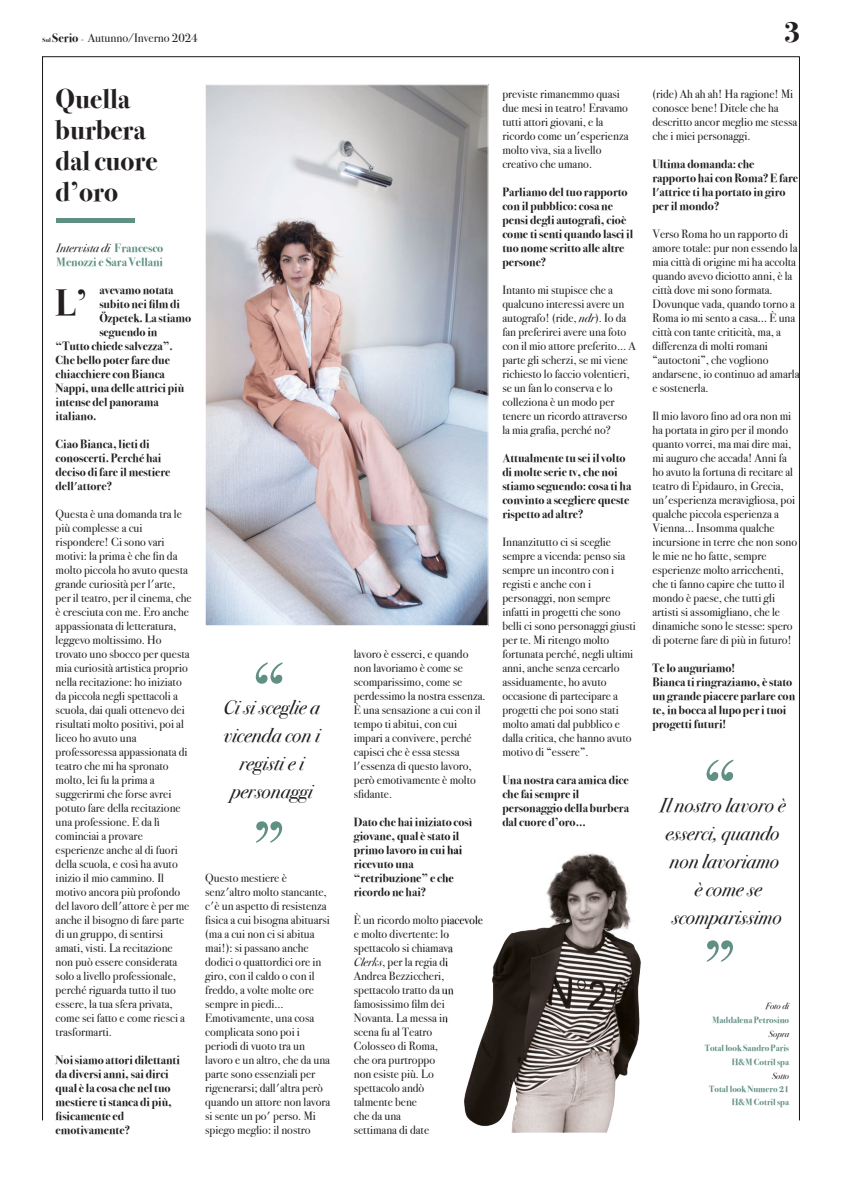
<style>
.page{position:relative;width:842px;height:1191px;background:#fff}
.page>*{position:absolute;margin:0;border:0;box-sizing:border-box;transform-origin:0 0}
.t1{font:700 36.5px "Bodoni Svty Two ITCTT";color:#231f20}
.t2{font:700 30px "Bodoni Svty Two ITCTT";color:#231f20}
.t3{font:700 27.6px/31px "Bodoni Svty Two ITCTT";color:#231f20}
.t4{font:italic 20px/28px "Bodoni Svty Two ITCTT";color:#231f20;text-align:center}
.t5{font:12.1px "Bodoni Svty Two ITCTT";color:#231f20}
.t6{font:12px/14px "Bodoni Svty Two ITCTT";color:#231f20}
.t7{font:700 12px/14px "Bodoni Svty Two ITCTT";color:#231f20}
.t8{font:700 12px/14px "Bodoni Svty Two ITCTT";color:#608f84}
.t9{font:700 9px/14px "Bodoni Svty Two ITCTT";color:#608f84;text-align:right}
.t10{font:italic 9px "Bodoni Svty Two ITCTT";color:#231f20}
.s1{font-weight:700;font-size:6.2px}
.s2{font-weight:700;font-size:12.3px}
.s3{font-size:8.7px}
.s4{font-weight:400;font-style:italic;color:#231f20}
.s5{font-style:italic}
</style>
<div class="page">
<hr style="left:42px;top:57px;width:1px;height:1063px;background:#181317">
<div style="left:56px;top:218px;width:78px;height:5px;background:#608f84"></div>
<img style="left:446px;top:839px;width:194px;height:293px">
<img style="left:207px;top:86px;width:280px;height:538px">
<div style="left:205px;top:84px;width:284px;height:542px;border:1px solid #fff"></div>
<svg style="left:706px;top:759px;width:27px;height:22px"></svg>
<svg style="left:707px;top:940px;width:26px;height:21px"></svg>
<svg style="left:256px;top:662px;width:27px;height:21px"></svg>
<svg style="left:256px;top:821px;width:26px;height:21px"></svg>
<p class="t5" style="left:43px;top:31px;width:157px"><span class="s1">Sul</span> <span class="s2">Serio</span> <span class="s3">-</span> Autunno/Inverno 2024</p>
<h2 class="t2" style="left:784px;top:14px;width:18px">3</h2>
<h3 class="t3" style="left:56px;top:83px;width:104px">Quella burbera dal cuore d’oro</h3>
<p class="t8" style="left:56px;top:241px;width:109px"><span class="s4">Intervista di</span> Francesco<br>Menozzi e Sara Vellani</p>
<p class="t7" style="left:99px;top:283px;width:76px">avevamo notata</p>
<p class="t7" style="left:99px;top:297px;width:82px">subito nei film di</p>
<p class="t7" style="left:99px;top:311px;width:93px">Özpetek. La stiamo</p>
<p class="t7" style="left:99px;top:325px;width:59px">seguendo in</p>
<p class="t7" style="left:56px;top:339px;width:119px">“Tutto chiede salvezza”.</p>
<p class="t7" style="left:56px;top:353px;width:116px">Che bello poter fare due</p>
<p class="t7" style="left:56px;top:367px;width:111px">chiacchiere con Bianca</p>
<p class="t7" style="left:56px;top:381px;width:130px">Nappi, una delle attrici più</p>
<p class="t7" style="left:56px;top:395px;width:105px">intense del panorama</p>
<p class="t7" style="left:56px;top:409px;width:42px">italiano.</p>
<p class="t7" style="left:56px;top:437px;width:116px">Ciao Bianca, lieti di conoscerti. Perché hai deciso di fare il mestiere dell'attore?</p>
<p class="t6" style="left:56px;top:507px;width:137px">Questa è una domanda tra le più complesse a cui rispondere! Ci sono vari motivi: la prima è che fin da molto piccola ho avuto questa grande curiosità per l'arte, per il teatro, per il cinema, che è cresciuta con me. Ero anche appassionata di letteratura, leggevo moltissimo. Ho trovato uno sbocco per questa mia curiosità artistica proprio nella recitazione: ho iniziato da piccola negli spettacoli a scuola, dai quali ottenevo dei risultati molto positivi, poi al liceo ho avuto una professoressa appassionata di teatro che mi ha spronato molto, lei fu la prima a suggerirmi che forse avrei potuto fare della recitazione una professione. E da lì cominciai a provare esperienze anche al di fuori della scuola, e così ha avuto inizio il mio cammino. Il motivo ancora più profondo del lavoro dell'attore è per me anche il bisogno di fare parte di un gruppo, di sentirsi amati, visti. La recitazione non può essere considerata solo a livello professionale, perché riguarda tutto il tuo essere, la tua sfera privata, come sei fatto e come riesci a trasformarti.</p>
<p class="t7" style="left:56px;top:1053px;width:126px">Noi siamo attori dilettanti da diversi anni, sai dirci qual è la cosa che nel tuo mestiere ti stanca di più, fisicamente ed emotivamente?</p>
<h1 class="t1" style="left:56px;top:281px;width:33px">L’</h1>
<h3 class="t4" style="left:223px;top:693px;width:98px">Ci si sceglie a vicenda con i registi e i personaggi</h3>
<p class="t6" style="left:205px;top:871px;width:127px">Questo mestiere è senz'altro molto stancante, c'è un aspetto di resistenza fisica a cui bisogna abituarsi (ma a cui non ci si abitua mai!): si passano anche dodici o quattordici ore in giro, con il caldo o con il freddo, a volte molte ore sempre in piedi...<br>Emotivamente, una cosa complicata sono poi i periodi di vuoto tra un lavoro e un altro, che da una parte sono essenziali per rigenerarsi; dall'altra però quando un attore non lavora si sente un po' perso. Mi spiego meglio: il nostro</p>
<p class="t6" style="left:354px;top:647px;width:133px">lavoro è esserci, e quando non lavoriamo è come se scomparissimo, come se perdessimo la nostra essenza.<br>È una sensazione a cui con il tempo ti abitui, con cui impari a convivere, perché capisci che è essa stessa l'essenza di questo lavoro, però emotivamente è molto sfidante.</p>
<p class="t7" style="left:354px;top:815px;width:120px">Dato che hai iniziato così giovane, qual è stato il primo lavoro in cui hai ricevuto una “retribuzione” e che ricordo ne hai?</p>
<p class="t6" style="left:354px;top:913px;width:131px">È un ricordo molto piacevole e molto divertente: lo spettacolo si chiamava<br><span class="s5">Clerks</span>, per la regia di<br>Andrea Bezziccheri, spettacolo tratto da un famosissimo film dei<br>Novanta. La messa in<br>scena fu al Teatro<br>Colosseo di Roma,<br>che ora purtroppo<br>non esiste più. Lo spettacolo andò<br>talmente bene<br>che da una<br>settimana di date</p>
<p class="t6" style="left:502px;top:87px;width:128px">previste rimanemmo quasi due mesi in teatro! Eravamo tutti attori giovani, e la ricordo come un'esperienza molto viva, sia a livello creativo che umano.</p>
<p class="t7" style="left:502px;top:185px;width:132px">Parliamo del tuo rapporto con il pubblico: cosa ne pensi degli autografi, cioè come ti senti quando lasci il tuo nome scritto alle altre persone?</p>
<p class="t6" style="left:502px;top:283px;width:135px">Intanto mi stupisce che a qualcuno interessi avere un autografo! (ride, <span class="s5">ndr</span>). Io da fan preferirei avere una foto con il mio attore preferito... A parte gli scherzi, se mi viene richiesto lo faccio volentieri, se un fan lo conserva e lo colleziona è un modo per tenere un ricordo attraverso la mia grafia, perché no?</p>
<p class="t7" style="left:502px;top:451px;width:130px">Attualmente tu sei il volto di molte serie tv, che noi stiamo seguendo: cosa ti ha convinto a scegliere queste rispetto ad altre?</p>
<p class="t6" style="left:502px;top:535px;width:135px">Innanzitutto ci si sceglie sempre a vicenda: penso sia sempre un incontro con i registi e anche con i personaggi, non sempre infatti in progetti che sono belli ci sono personaggi giusti per te. Mi ritengo molto fortunata perché, negli ultimi anni, anche senza cercarlo assiduamente, ho avuto occasione di partecipare a progetti che poi sono stati molto amati dal pubblico e dalla critica, che hanno avuto motivo di “essere”.</p>
<p class="t7" style="left:502px;top:773px;width:128px">Una nostra cara amica dice che fai sempre il personaggio della burbera dal cuore d’oro…</p>
<p class="t6" style="left:652px;top:87px;width:146px">(ride) Ah ah ah! Ha ragione! Mi conosce bene! Ditele che ha descritto ancor meglio me stessa che i miei personaggi.</p>
<p class="t7" style="left:652px;top:157px;width:147px">Ultima domanda: che rapporto hai con Roma? E fare l'attrice ti ha portato in giro per il mondo?</p>
<p class="t6" style="left:652px;top:227px;width:149px">Verso Roma ho un rapporto di amore totale: pur non essendo la mia città di origine mi ha accolta quando avevo diciotto anni, è la città dove mi sono formata.<br>Dovunque vada, quando torno a<br>Roma io mi sento a casa… È una città con tante criticità, ma, a differenza di molti romani “autoctoni”, che vogliono andarsene, io continuo ad amarla e sostenerla.</p>
<p class="t6" style="left:652px;top:409px;width:146px">Il mio lavoro fino ad ora non mi ha portata in giro per il mondo quanto vorrei, ma mai dire mai, mi auguro che accada! Anni fa ho avuto la fortuna di recitare al teatro di Epidauro, in Grecia, un'esperienza meravigliosa, poi qualche piccola esperienza a<br>Vienna… Insomma qualche incursione in terre che non sono le mie ne ho fatte, sempre esperienze molto arricchenti, che ti fanno capire che tutto il mondo è paese, che tutti gli artisti si assomigliano, che le dinamiche sono le stesse: spero di poterne fare di più in futuro!</p>
<p class="t7" style="left:652px;top:661px;width:144px">Te lo auguriamo!<br>Bianca ti ringraziamo, è stato un grande piacere parlare con te, in bocca al lupo per i tuoi progetti futuri!</p>
<h3 class="t4" style="left:659px;top:791px;width:127px">Il nostro lavoro è esserci, quando non lavoriamo<br>è come se scomparissimo</h3>
<p class="t10" style="left:765px;top:1000px;width:25px">Foto di</p>
<p class="t9" style="left:712px;top:1013px;width:78px">Maddalena Petrosino</p>
<p class="t10" style="left:769px;top:1028px;width:22px">Sopra</p>
<p class="t9" style="left:705px;top:1041px;width:86px">Total look Sandro Paris<br>H&amp;M Cotril spa</p>
<p class="t10" style="left:772px;top:1070px;width:19px">Sotto</p>
<p class="t9" style="left:709px;top:1083px;width:81px;line-height:13px">Total look Numero 21<br>H&amp;M Cotril spa</p>
</div>
